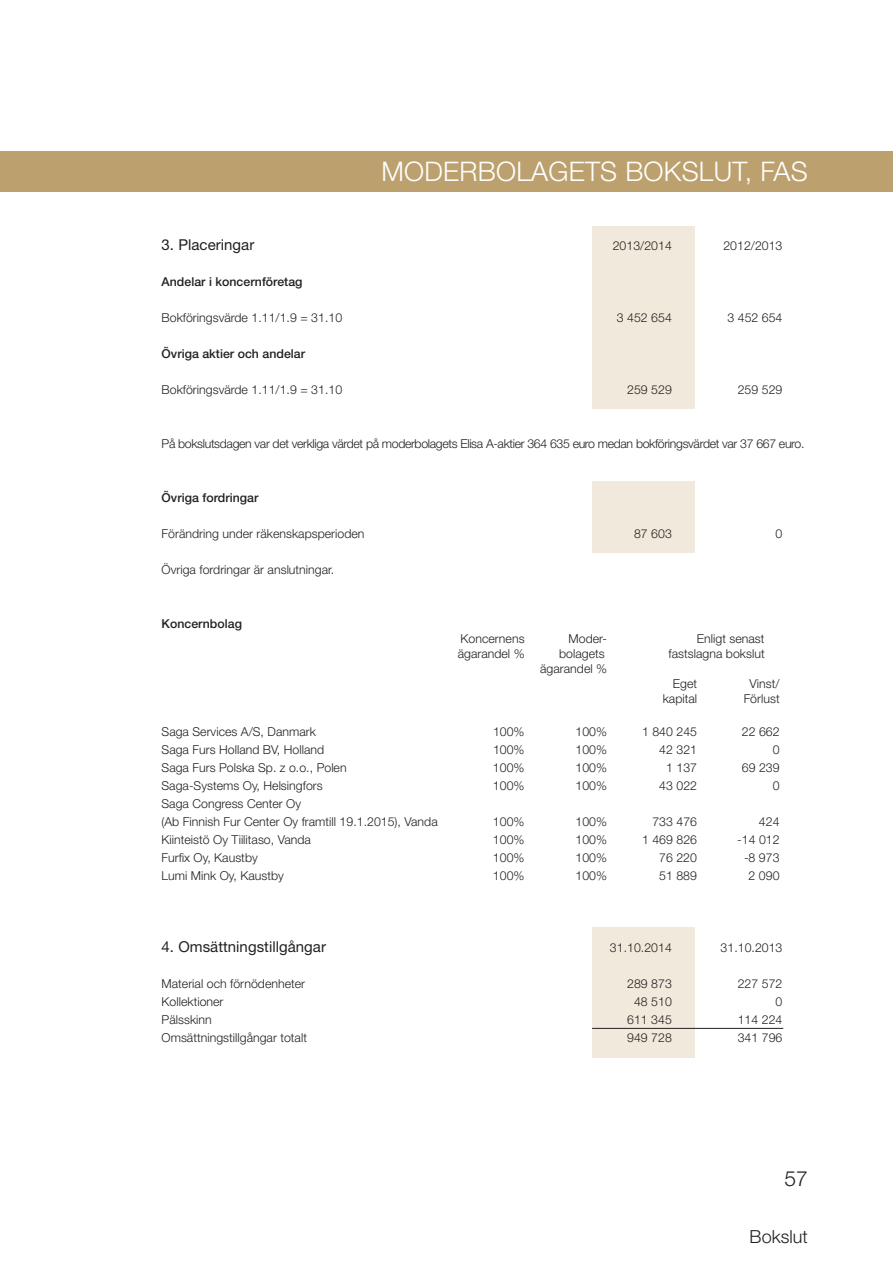
<style>
.page{position:relative;width:893px;height:1263px;background:#fff}
.page>*{position:absolute;margin:0;border:0;box-sizing:border-box;transform-origin:0 0}
.t1{font:300 27px "Helvetica Neue";letter-spacing:.01em;color:#fff}
.t2{font:300 21px "Helvetica Neue";color:#231f20}
.t3{font:300 18px "Helvetica Neue";letter-spacing:.005em;color:#231f20}
.t4{font:15px "Helvetica Neue";letter-spacing:.005em;color:#231f20}
.t5{font:300 12.3px/18px "Helvetica Neue";letter-spacing:.005em;color:#231f20}
.t6{font:300 12.3px "Helvetica Neue";letter-spacing:-.025em;color:#231f20}
.t7{font:500 12.3px "Helvetica Neue";letter-spacing:.005em;color:#231f20}
</style>
<div class="page">
<div style="left:0;top:151px;width:893px;height:40px;background:#bca16f"></div>
<div style="left:592px;top:226px;width:102px;height:182px;background:#f1e9db"></div>
<div style="left:592px;top:481px;width:102px;height:71px;background:#f1e9db"></div>
<div style="left:592px;top:927px;width:102px;height:130px;background:#f1e9db"></div>
<hr style="left:592px;top:1028px;width:191px;height:1px;background:#231f20">
<h1 class="t1" style="left:381px;top:155px;width:428px">MODERBOLAGETS BOKSLUT, FAS</h1>
<p class="t4" style="left:162px;top:236px;width:94px">3. Placeringar</p>
<p class="t5" style="left:613px;top:236px;width:61px">2013/2014</p>
<p class="t5" style="left:723px;top:236px;width:61px">2012/2013</p>
<p class="t7" style="left:162px;top:274px;width:142px">Andelar i koncernföretag</p>
<p class="t5" style="left:162px;top:308px;width:182px">Bokföringsvärde 1.11/1.9 = 31.10</p>
<p class="t5" style="left:617px;top:308px;width:57px">3 452 654</p>
<p class="t5" style="left:727px;top:308px;width:57px">3 452 654</p>
<p class="t7" style="left:162px;top:346px;width:145px">Övriga aktier och andelar</p>
<p class="t5" style="left:162px;top:380px;width:182px">Bokföringsvärde 1.11/1.9 = 31.10</p>
<p class="t5" style="left:627px;top:380px;width:46px">259 529</p>
<p class="t5" style="left:738px;top:380px;width:46px">259 529</p>
<p class="t6" style="left:162px;top:436px;width:644px">På bokslutsdagen var det verkliga värdet på moderbolagets Elisa A-aktier 364 635 euro medan bokföringsvärdet var 37 667 euro.</p>
<p class="t7" style="left:162px;top:490px;width:98px">Övriga fordringar</p>
<p class="t5" style="left:162px;top:524px;width:204px">Förändring under räkenskapsperioden</p>
<p class="t5" style="left:634px;top:524px;width:39px">87 603</p>
<p class="t5" style="left:776px;top:524px;width:8px">0</p>
<p class="t5" style="left:162px;top:560px;width:174px">Övriga fordringar är anslutningar.</p>
<p class="t7" style="left:162px;top:616px;width:82px">Koncernbolag</p>
<p class="t5" style="left:460px;top:629px;width:66px">Koncernens</p>
<p class="t5" style="left:569px;top:629px;width:40px">Moder-</p>
<p class="t5" style="left:697px;top:629px;width:69px">Enligt senast</p>
<p class="t5" style="left:458px;top:644px;width:68px">ägarandel %</p>
<p class="t5" style="left:559px;top:644px;width:47px">bolagets</p>
<p class="t5" style="left:669px;top:644px;width:98px">fastslagna bokslut</p>
<p class="t5" style="left:540px;top:659px;width:68px">ägarandel %</p>
<p class="t5" style="left:673px;top:674px;width:26px">Eget</p>
<p class="t5" style="left:750px;top:674px;width:32px">Vinst/</p>
<p class="t5" style="left:663px;top:689px;width:36px">kapital</p>
<p class="t5" style="left:744px;top:689px;width:37px">Förlust</p>
<p class="t5" style="left:162px;top:722px;width:156px">Saga Services A/S, Danmark</p>
<p class="t5" style="left:493px;top:722px;width:33px">100%</p>
<p class="t5" style="left:575px;top:722px;width:33px">100%</p>
<p class="t5" style="left:642px;top:722px;width:57px">1 840 245</p>
<p class="t5" style="left:742px;top:722px;width:39px">22 662</p>
<p class="t5" style="left:162px;top:740px;width:164px">Saga Furs Holland BV, Holland</p>
<p class="t5" style="left:493px;top:740px;width:33px">100%</p>
<p class="t5" style="left:575px;top:740px;width:33px">100%</p>
<p class="t5" style="left:659px;top:740px;width:39px">42 321</p>
<p class="t5" style="left:773px;top:740px;width:8px">0</p>
<p class="t5" style="left:162px;top:758px;width:187px">Saga Furs Polska Sp. z o.o., Polen</p>
<p class="t5" style="left:493px;top:758px;width:33px">100%</p>
<p class="t5" style="left:575px;top:758px;width:33px">100%</p>
<p class="t5" style="left:666px;top:758px;width:32px">1 137</p>
<p class="t5" style="left:742px;top:758px;width:39px">69 239</p>
<p class="t5" style="left:162px;top:776px;width:163px">Saga-Systems Oy, Helsingfors</p>
<p class="t5" style="left:493px;top:776px;width:33px">100%</p>
<p class="t5" style="left:575px;top:776px;width:33px">100%</p>
<p class="t5" style="left:659px;top:776px;width:39px">43 022</p>
<p class="t5" style="left:773px;top:776px;width:8px">0</p>
<p class="t5" style="left:162px;top:794px;width:278px">Saga Congress Center Oy<br>(Ab Finnish Fur Center Oy framtill 19.1.2015), Vanda</p>
<p class="t5" style="left:493px;top:812px;width:33px">100%</p>
<p class="t5" style="left:575px;top:812px;width:33px">100%</p>
<p class="t5" style="left:652px;top:812px;width:46px">733 476</p>
<p class="t5" style="left:759px;top:812px;width:22px">424</p>
<p class="t5" style="left:162px;top:830px;width:151px">Kiinteistö Oy Tiilitaso, Vanda</p>
<p class="t5" style="left:493px;top:830px;width:33px">100%</p>
<p class="t5" style="left:575px;top:830px;width:33px">100%</p>
<p class="t5" style="left:642px;top:830px;width:57px">1 469 826</p>
<p class="t5" style="left:737px;top:830px;width:44px">-14 012</p>
<p class="t5" style="left:162px;top:848px;width:98px">Furfix Oy, Kaustby</p>
<p class="t5" style="left:493px;top:848px;width:33px">100%</p>
<p class="t5" style="left:575px;top:848px;width:33px">100%</p>
<p class="t5" style="left:659px;top:848px;width:39px">76 220</p>
<p class="t5" style="left:744px;top:848px;width:37px">-8 973</p>
<p class="t5" style="left:162px;top:866px;width:124px">Lumi Mink Oy, Kaustby</p>
<p class="t5" style="left:493px;top:866px;width:33px">100%</p>
<p class="t5" style="left:575px;top:866px;width:33px">100%</p>
<p class="t5" style="left:659px;top:866px;width:39px">51 889</p>
<p class="t5" style="left:749px;top:866px;width:32px">2 090</p>
<p class="t4" style="left:162px;top:938px;width:166px">4. Omsättningstillgångar</p>
<p class="t5" style="left:610px;top:938px;width:63px">31.10.2014</p>
<p class="t5" style="left:721px;top:938px;width:63px">31.10.2013</p>
<p class="t5" style="left:162px;top:974px;width:145px">Material och förnödenheter</p>
<p class="t5" style="left:627px;top:974px;width:46px">289 873</p>
<p class="t5" style="left:738px;top:974px;width:46px">227 572</p>
<p class="t5" style="left:162px;top:992px;width:63px">Kollektioner</p>
<p class="t5" style="left:634px;top:992px;width:39px">48 510</p>
<p class="t5" style="left:776px;top:992px;width:8px">0</p>
<p class="t5" style="left:162px;top:1010px;width:52px">Pälsskinn</p>
<p class="t5" style="left:627px;top:1010px;width:46px">611 345</p>
<p class="t5" style="left:738px;top:1010px;width:46px">114 224</p>
<p class="t5" style="left:162px;top:1028px;width:147px">Omsättningstillgångar totalt</p>
<p class="t5" style="left:627px;top:1028px;width:46px">949 728</p>
<p class="t5" style="left:738px;top:1028px;width:46px">341 796</p>
<h2 class="t2" style="left:785px;top:1166px;width:25px">57</h2>
<h3 class="t3" style="left:750px;top:1225px;width:60px">Bokslut</h3>
</div>
